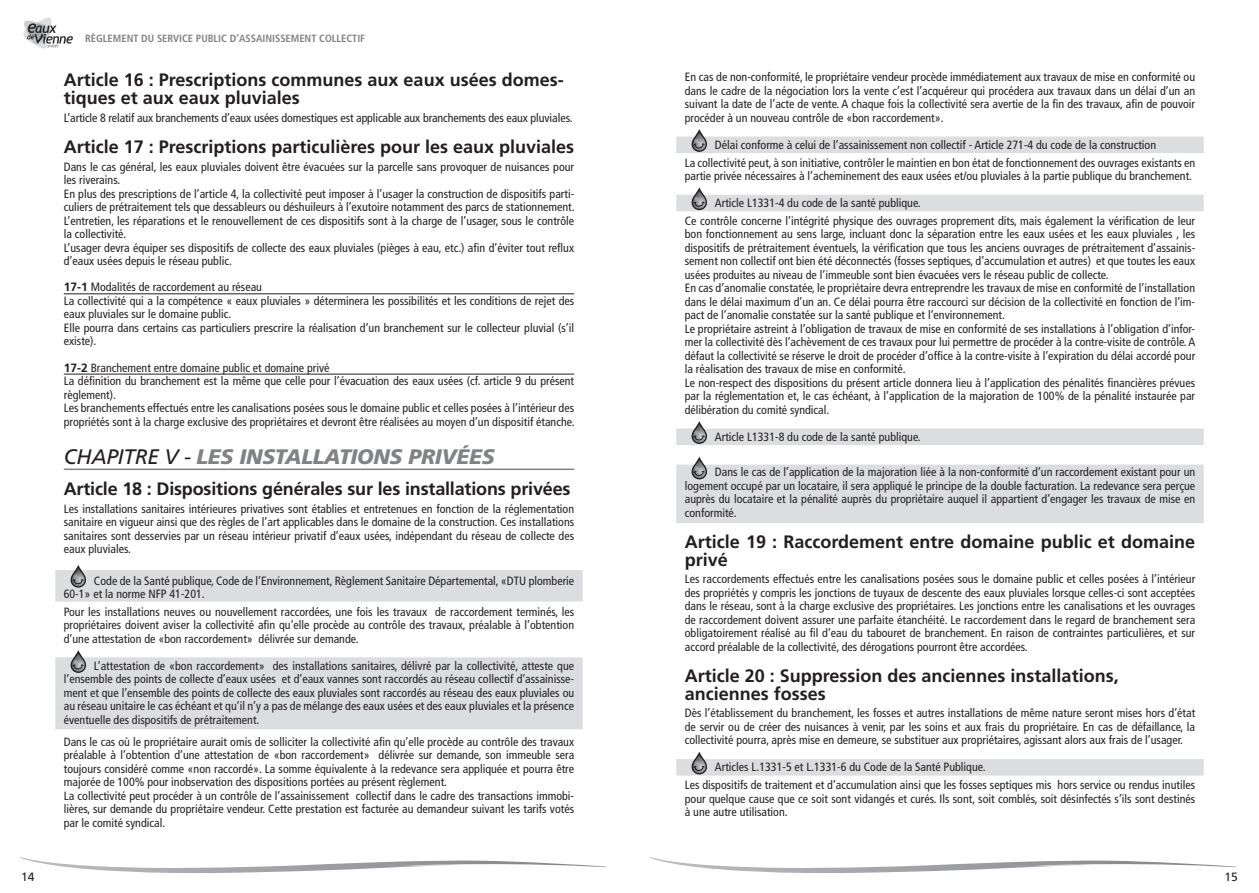
<style>
.page{position:relative;width:1259px;height:893px;background:#fff}
.page>*{position:absolute;margin:0;border:0;box-sizing:border-box;transform-origin:0 0}
.t1{font:italic 900 21px "Frutiger";letter-spacing:-.01em;color:#808285}
.t2{font:700 18px/18px "Frutiger";color:#231f20}
.t3{font:condensed 12px/13.5px "Frutiger";color:#231f20}
.t4{font:12px "Frutiger";color:#231f20}
.t5{font:700 condensed 10.5px "Frutiger";color:#808285}
.s1{font-weight:700;font-stretch:normal}
.s2{font-weight:400;color:#231f20}
</style>
<div class="page">
<svg style="left:23px;top:17px;width:50px;height:32px"></svg>
<svg style="left:19px;top:857px;width:587px;height:16px"></svg>
<svg style="left:649px;top:857px;width:587px;height:16px"></svg>
<hr style="left:64px;top:293px;width:510px;height:1px;background:#231f20">
<hr style="left:64px;top:374px;width:510px;height:1px;background:#231f20">
<hr style="left:64px;top:469px;width:510px;height:1px;background:#808285">
<div style="left:55px;top:570px;width:528px;height:32px;background:#dcdddf"></div>
<div style="left:55px;top:657px;width:528px;height:72px;background:#dcdddf"></div>
<svg style="left:71px;top:565px;width:15px;height:23px"></svg>
<svg style="left:71px;top:650px;width:15px;height:23px"></svg>
<div style="left:676px;top:137px;width:527px;height:16px;background:#dcdddf"></div>
<div style="left:676px;top:195px;width:527px;height:16px;background:#dcdddf"></div>
<div style="left:676px;top:429px;width:527px;height:16px;background:#dcdddf"></div>
<div style="left:676px;top:465px;width:527px;height:58px;background:#dcdddf"></div>
<div style="left:676px;top:759px;width:527px;height:17px;background:#dcdddf"></div>
<svg style="left:691px;top:129px;width:16px;height:23px"></svg>
<svg style="left:691px;top:187px;width:16px;height:23px"></svg>
<svg style="left:691px;top:421px;width:16px;height:23px"></svg>
<svg style="left:691px;top:456px;width:16px;height:23px"></svg>
<svg style="left:691px;top:751px;width:16px;height:23px"></svg>
<p class="t5" style="left:85px;top:32px;width:281px">RÈGLEMENT DU SERVICE PUBLIC D’ASSAINISSEMENT COLLECTIF</p>
<h2 class="t2" style="left:64px;top:71px;width:501px">Article 16 : Prescriptions communes aux eaux usées domes&shy;tiques et aux eaux pluviales</h2>
<p class="t3" style="left:64px;top:111px;width:510px">L’article 8 relatif aux branchements d’eaux usées domestiques est applicable aux branchements des eaux pluviales.</p>
<h2 class="t2" style="left:64px;top:137px;width:512px">Article 17 : Prescriptions particulières pour les eaux pluviales</h2>
<p class="t3" style="left:64px;top:160px;width:512px">Dans le cas général, les eaux pluviales doivent être évacuées sur la parcelle sans provoquer de nuisances pour les riverains.<br>En plus des prescriptions de l’article 4, la collectivité peut imposer à l’usager la construction de dispositifs parti&shy;culiers de prétraitement tels que dessableurs ou déshuileurs à l’exutoire notamment des parcs de stationnement.<br>L’entretien, les réparations et le renouvellement de ces dispositifs sont à la charge de l’usager, sous le contrôle la collectivité.<br>L’usager devra équiper ses dispositifs de collecte des eaux pluviales (pièges à eau, etc.) afin d’éviter tout reflux d’eaux usées depuis le réseau public.</p>
<p class="t3" style="left:64px;top:280px;width:512px"><span class="s1">17-1</span> Modalités de raccordement au réseau<br>La collectivité qui a la compétence « eaux pluviales » déterminera les possibilités et les conditions de rejet des eaux pluviales sur le domaine public.<br>Elle pourra dans certains cas particuliers prescrire la réalisation d’un branchement sur le collecteur pluvial (s’il existe).</p>
<p class="t3" style="left:64px;top:361px;width:512px"><span class="s1">17-2</span> Branchement entre domaine public et domaine privé<br>La définition du branchement est la même que celle pour l’évacuation des eaux usées (cf. article 9 du présent règlement).<br>Les branchements effectués entre les canalisations posées sous le domaine public et celles posées à l’intérieur des propriétés sont à la charge exclusive des propriétaires et devront être réalisées au moyen d’un dispositif étanche.</p>
<h1 class="t1" style="left:64px;top:444px;width:432px"><span class="s2">CHAPITRE V -</span> LES INSTALLATIONS PRIVÉES</h1>
<h2 class="t2" style="left:64px;top:480px;width:508px">Article 18 : Dispositions générales sur les installations privées</h2>
<p class="t3" style="left:64px;top:502px;width:512px;text-align:justify">Les installations sanitaires intérieures privatives sont établies et entretenues en fonction de la réglementation sanitaire en vigueur ainsi que des règles de l’art applicables dans le domaine de la construction. Ces installations sanitaires sont desservies par un réseau intérieur privatif d’eaux usées, indépendant du réseau de collecte des eaux pluviales.</p>
<p class="t3" style="left:64px;top:574px;width:512px;text-indent:30px">Code de la Santé publique, Code de l’Environnement, Règlement Sanitaire Départemental, «DTU plomberie<br>60-1» et la norme NFP 41-201.</p>
<p class="t3" style="left:64px;top:605px;width:512px;text-align:justify">Pour les installations neuves ou nouvellement raccordées, une fois les travaux de raccordement terminés, les propriétaires doivent aviser la collectivité afin qu’elle procède au contrôle des travaux, préalable à l’obtention d’une attestation de «bon raccordement» délivrée sur demande.</p>
<p class="t3" style="left:64px;top:659px;width:512px;text-align:justify;text-indent:30px">L’attestation de «bon raccordement» des installations sanitaires, délivré par la collectivité, atteste que l’ensemble des points de collecte d’eaux usées et d’eaux vannes sont raccordés au réseau collectif d’assainisse&shy;ment et que l’ensemble des points de collecte des eaux pluviales sont raccordés au réseau des eaux pluviales ou au réseau unitaire le cas échéant et qu’il n’y a pas de mélange des eaux usées et des eaux pluviales et la présence éventuelle des dispositifs de prétraitement.</p>
<p class="t3" style="left:64px;top:735px;width:512px">Dans le cas où le propriétaire aurait omis de solliciter la collectivité afin qu’elle procède au contrôle des travaux préalable à l’obtention d’une attestation de «bon raccordement» délivrée sur demande, son immeuble sera toujours considéré comme «non raccordé». La somme équivalente à la redevance sera appliquée et pourra être majorée de 100% pour inobservation des dispositions portées au présent règlement.<br>La collectivité peut procéder à un contrôle de l’assainissement collectif dans le cadre des transactions immobi&shy;lières, sur demande du propriétaire vendeur. Cette prestation est facturée au demandeur suivant les tarifs votés par le comité syndical.</p>
<p class="t3" style="left:685px;top:70px;width:512px;text-align:justify">En cas de non-conformité, le propriétaire vendeur procède immédiatement aux travaux de mise en conformité ou dans le cadre de la négociation lors la vente c’est l’acquéreur qui procédera aux travaux dans un délai d’un an suivant la date de l’acte de vente. A chaque fois la collectivité sera avertie de la fin des travaux, afin de pouvoir procéder à un nouveau contrôle de «bon raccordement».</p>
<p class="t3" style="left:685px;top:136px;width:512px;line-height:17.7px;text-indent:30px">Délai conforme à celui de l’assainissement non collectif - Article 271-4 du code de la construction<br>La collectivité peut, à son initiative, contrôler le maintien en bon état de fonctionnement des ouvrages existants en</p>
<p class="t3" style="left:685px;top:169px;width:509px">partie privée nécessaires à l’acheminement des eaux usées et/ou pluviales à la partie publique du branchement.</p>
<p class="t3" style="left:685px;top:194px;width:512px;line-height:17.7px;text-indent:30px">Article L1331-4 du code de la santé publique.<br>Ce contrôle concerne l’intégrité physique des ouvrages proprement dits, mais également la vérification de leur</p>
<p class="t3" style="left:685px;top:227px;width:512px">bon fonctionnement au sens large, incluant donc la séparation entre les eaux usées et les eaux pluviales , les dispositifs de prétraitement éventuels, la vérification que tous les anciens ouvrages de prétraitement d’assainis&shy;sement non collectif ont bien été déconnectés (fosses septiques, d’accumulation et autres) et que toutes les eaux usées produites au niveau de l’immeuble sont bien évacuées vers le réseau public de collecte.<br>En cas d’anomalie constatée, le propriétaire devra entreprendre les travaux de mise en conformité de l’installation dans le délai maximum d’un an. Ce délai pourra être raccourci sur décision de la collectivité en fonction de l’im&shy;pact de l’anomalie constatée sur la santé publique et l’environnement.<br>Le propriétaire astreint à l’obligation de travaux de mise en conformité de ses installations à l’obligation d’infor&shy;mer la collectivité dès l’achèvement de ces travaux pour lui permettre de procéder à la contre-visite de contrôle. A défaut la collectivité se réserve le droit de procéder d’office à la contre-visite à l’expiration du délai accordé pour la réalisation des travaux de mise en conformité.<br>Le non-respect des dispositions du présent article donnera lieu à l’application des pénalités financières prévues par la réglementation et, le cas échéant, à l’application de la majoration de 100% de la pénalité instaurée par délibération du comité syndical.</p>
<p class="t3" style="left:715px;top:430px;width:207px">Article L1331-8 du code de la santé publique.</p>
<p class="t3" style="left:685px;top:465px;width:512px;text-align:justify;text-indent:30px">Dans le cas de l’application de la majoration liée à la non-conformité d’un raccordement existant pour un logement occupé par un locataire, il sera appliqué le principe de la double facturation. La redevance sera perçue auprès du locataire et la pénalité auprès du propriétaire auquel il appartient d’engager les travaux de mise en conformité.</p>
<h2 class="t2" style="left:685px;top:532px;width:512px">Article 19 : Raccordement entre domaine public et domaine privé</h2>
<p class="t3" style="left:685px;top:572px;width:512px;text-align:justify">Les raccordements effectués entre les canalisations posées sous le domaine public et celles posées à l’intérieur des propriétés y compris les jonctions de tuyaux de descente des eaux pluviales lorsque celles-ci sont acceptées dans le réseau, sont à la charge exclusive des propriétaires. Les jonctions entre les canalisations et les ouvrages de raccordement doivent assurer une parfaite étanchéité. Le raccordement dans le regard de branchement sera obligatoirement réalisé au fil d’eau du tabouret de branchement. En raison de contraintes particulières, et sur accord préalable de la collectivité, des dérogations pourront être accordées.</p>
<h2 class="t2" style="left:685px;top:666px;width:435px">Article 20 : Suppression des anciennes installations, anciennes fosses</h2>
<p class="t3" style="left:685px;top:706px;width:512px;text-align:justify">Dès l’établissement du branchement, les fosses et autres installations de même nature seront mises hors d’état de servir ou de créer des nuisances à venir, par les soins et aux frais du propriétaire. En cas de défaillance, la collectivité pourra, après mise en demeure, se substituer aux propriétaires, agissant alors aux frais de l’usager.</p>
<p class="t3" style="left:685px;top:758px;width:512px;line-height:17.7px;text-indent:30px">Articles L.1331-5 et L.1331-6 du Code de la Santé Publique.<br>Les dispositifs de traitement et d’accumulation ainsi que les fosses septiques mis hors service ou rendus inutiles</p>
<p class="t3" style="left:685px;top:792px;width:512px">pour quelque cause que ce soit sont vidangés et curés. Ils sont, soit comblés, soit désinfectés s’ils sont destinés à une autre utilisation.</p>
<p class="t4" style="left:21px;top:870px;width:15px">14</p>
<p class="t4" style="left:1224px;top:870px;width:15px">15</p>
</div>
